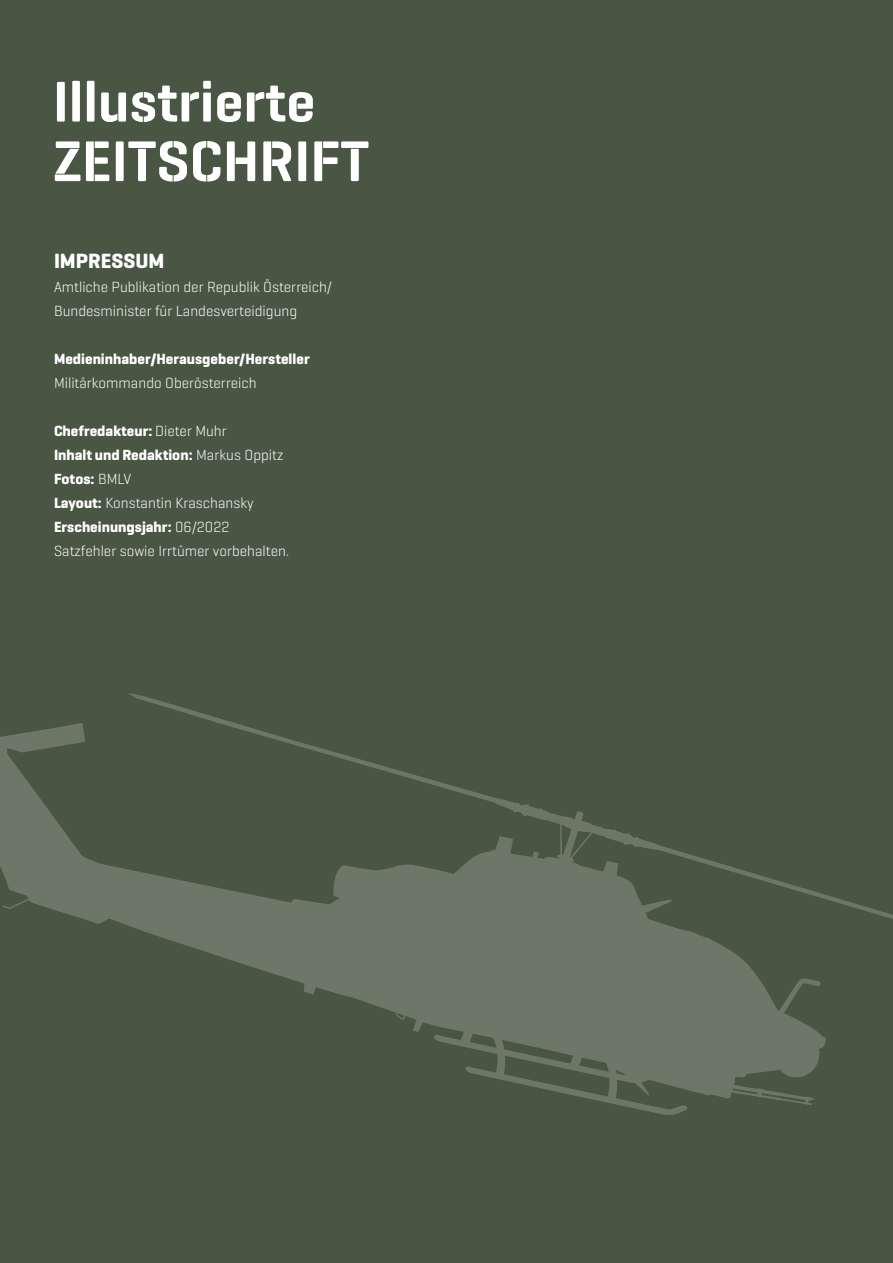
<style>
.page{position:relative;width:893px;height:1263px;background:#495644}
.page>*{position:absolute;margin:0;border:0;box-sizing:border-box;transform-origin:0 0}
.t1{font:700 21px "Geogrotesque";color:#fff}
.t2{font:300 15px/24px "Geogrotesque";color:#fff}
.t3{font:700 15px "Geogrotesque";color:#fff}
.s1{font-weight:700}
</style>
<div class="page">
<div style="left:57px;top:82px;width:8px;height:40px;background:#fff"></div>
<div style="left:72px;top:81px;width:8px;height:41px;background:#fff"></div>
<div style="left:87px;top:81px;width:7px;height:41px;background:#fff"></div>
<svg style="left:101px;top:93px;width:25px;height:29px"></svg>
<svg style="left:132px;top:81px;width:79px;height:41px"></svg>
<svg style="left:217px;top:92px;width:24px;height:30px"></svg>
<svg style="left:247px;top:86px;width:66px;height:36px"></svg>
<svg style="left:55px;top:141px;width:25px;height:40px"></svg>
<svg style="left:86px;top:141px;width:23px;height:40px"></svg>
<div style="left:116px;top:141px;width:8px;height:40px;background:#fff"></div>
<svg style="left:128px;top:141px;width:59px;height:41px"></svg>
<svg style="left:193px;top:141px;width:27px;height:41px"></svg>
<svg style="left:227px;top:141px;width:28px;height:40px"></svg>
<svg style="left:263px;top:141px;width:28px;height:40px"></svg>
<div style="left:298px;top:141px;width:8px;height:40px;background:#fff"></div>
<svg style="left:314px;top:141px;width:54px;height:40px"></svg>
<svg style="left:0;top:693px;width:893px;height:422px"></svg>
<h1 class="t1" style="left:54px;top:247px;width:112px">IMPRESSUM</h1>
<p class="t2" style="left:54px;top:274px;width:280px">Amtliche Publikation der Republik Österreich/<br>Bundesminister für Landesverteidigung</p>
<p class="t3" style="left:54px;top:349px;width:257px">Medieninhaber/Herausgeber/Hersteller</p>
<p class="t2" style="left:54px;top:370px;width:204px">Militärkommando Oberösterreich</p>
<p class="t2" style="left:54px;top:418px;width:236px"><span class="s1">Chefredakteur:</span> Dieter Muhr<br><span class="s1">Inhalt und Redaktion:</span> Markus Oppitz<br><span class="s1">Fotos:</span> BMLV<br><span class="s1">Layout:</span> Konstantin Kraschansky<br><span class="s1">Erscheinungsjahr:</span> 06/2022<br>Satzfehler sowie Irrtümer vorbehalten.</p>
</div>
